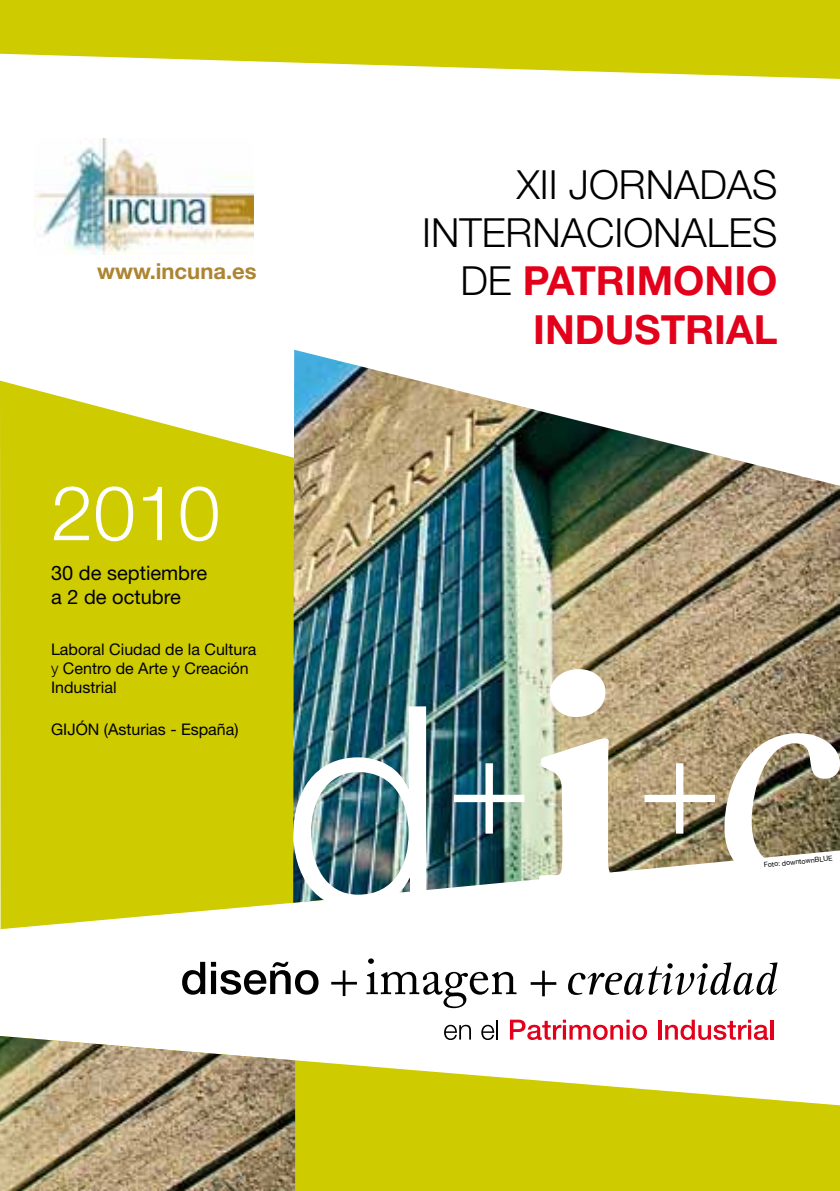
<style>
.page{position:relative;width:840px;height:1191px;background:#fff}
.page>*{position:absolute;margin:0;border:0;box-sizing:border-box;transform-origin:0 0}
.t1{font:300 76px "Helvetica Neue LT Std";color:#fff}
.t2{font:300 40.2px/48.2px "Helvetica Neue LT Std";color:#000;text-align:right}
.t3{font:700 22px "Helvetica Neue LT Std";color:#ad8432}
.t4{font:20px/24px "Helvetica Neue LT Std";color:#000}
.t5{font:16px/19.2px "Helvetica Neue LT Std";color:#000}
.t6{font:7px "Helvetica Neue";color:#000}
.s1{font-weight:300}
.s2{font-weight:700;color:#e2001a}
</style>
<div class="page">
<svg style="left:0;top:381px;width:293px;height:548px;background:#d2cf18"></svg>
<img style="left:293px;top:350px;width:546px;height:540px">
<svg style="left:295px;top:1036px;width:544px;height:155px;fill:#cecb00"></svg>
<img style="left:0;top:1036px;width:295px;height:155px">
<svg style="left:0;top:0;width:839px;height:79px;fill:#cecb00"></svg>
<svg style="left:366px;top:958px;width:150px;height:50px"></svg>
<svg style="left:182px;top:961px;width:23px;height:33px"></svg>
<svg style="left:211px;top:961px;width:107px;height:33px"></svg>
<svg style="left:568px;top:962px;width:209px;height:33px"></svg>
<svg style="left:331px;top:970px;width:26px;height:26px"></svg>
<svg style="left:530px;top:970px;width:26px;height:26px"></svg>
<svg style="left:444px;top:1024px;width:26px;height:16px"></svg>
<svg style="left:481px;top:1024px;width:13px;height:16px"></svg>
<hr style="left:496px;top:1019px;width:2px;height:20px;background:#000">
<svg style="left:509px;top:1019px;width:137px;height:21px"></svg>
<svg style="left:657px;top:1020px;width:4px;height:19px"></svg>
<svg style="left:664px;top:1019px;width:103px;height:21px"></svg>
<svg style="left:769px;top:1020px;width:4px;height:19px"></svg>
<img style="left:293px;top:706px;width:133px;height:197px">
<svg style="left:538px;top:669px;width:92px;height:219px"></svg>
<img style="left:453px;top:763px;width:71px;height:70px">
<svg style="left:724px;top:733px;width:115px;height:147px"></svg>
<svg style="left:644px;top:763px;width:70px;height:70px"></svg>
<img style="left:35px;top:139px;width:219px;height:115px">
<h3 class="t3" style="left:97px;top:257px;width:161px">www.incuna.es</h3>
<h1 class="t1" style="left:51px;top:466px;width:171px">2010</h1>
<p class="t4" style="left:51px;top:560px;width:158px">30 de septiembre a 2 de octubre</p>
<p class="t5" style="left:51px;top:639px;width:207px">Laboral Ciudad de la Cultura <span class="s1">y</span> Centro de Arte y Creación<br>Industrial</p>
<p class="t5" style="left:51px;top:720px;width:189px">GIJÓN (Asturias - España)</p>
<h2 class="t2" style="left:422px;top:160px;width:357px">XII JORNADAS<br>INTERNACIONALES<br>DE <span class="s2">PATRIMONIO<br>INDUSTRIAL</span></h2>
<p class="t6" style="left:763px;top:861px;width:70px;rotate:-6deg">Foto: downtownBLUE</p>
</div>
